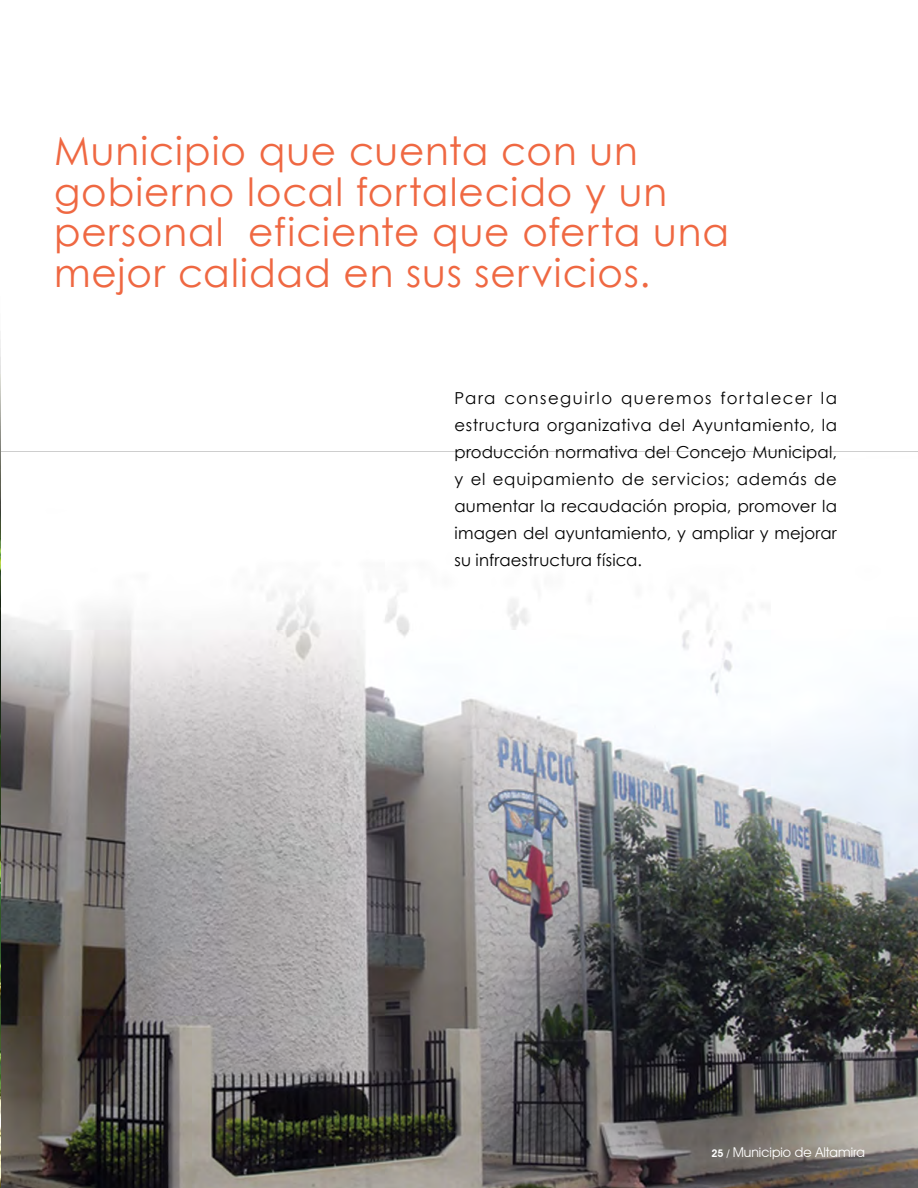
<style>
.page{position:relative;width:918px;height:1188px;background:#fff}
.page>*{position:absolute;margin:0;border:0;box-sizing:border-box;transform-origin:0 0}
.t1{font:39px/40.5px "Century Gothic";letter-spacing:.025em;color:#ef6842}
.t2{font:16.5px/27px "Century Gothic";letter-spacing:.01em;color:#000;text-align:justify}
.t3{font:13.5px "Avant Garde IT Cby BT";color:#fff}
.s1{font-weight:600;font-size:10.5px}
</style>
<div class="page">
<img style="left:1px;top:451px;width:917px;height:737px">
<img style="left:0;top:331px;width:1px;height:857px">
<h1 class="t1" style="left:54px;top:130px;width:677px">Municipio que cuenta con un gobierno local fortalecido y un personal eficiente que oferta una mejor calidad en sus servicios.</h1>
<p class="t2" style="left:454px;top:384px;width:384px">Para conseguirlo queremos fortalecer la estructura organizativa del Ayuntamiento, la producción normativa del Concejo Municipal, y el equipamiento de servicios; además de aumentar la recaudación propia, promover la imagen del ayuntamiento, y ampliar y mejorar su infraestructura física.</p>
<p class="t3" style="left:712px;top:1144px;width:155px"><span class="s1">25 /</span> Municipio de Altamira</p>
</div>
